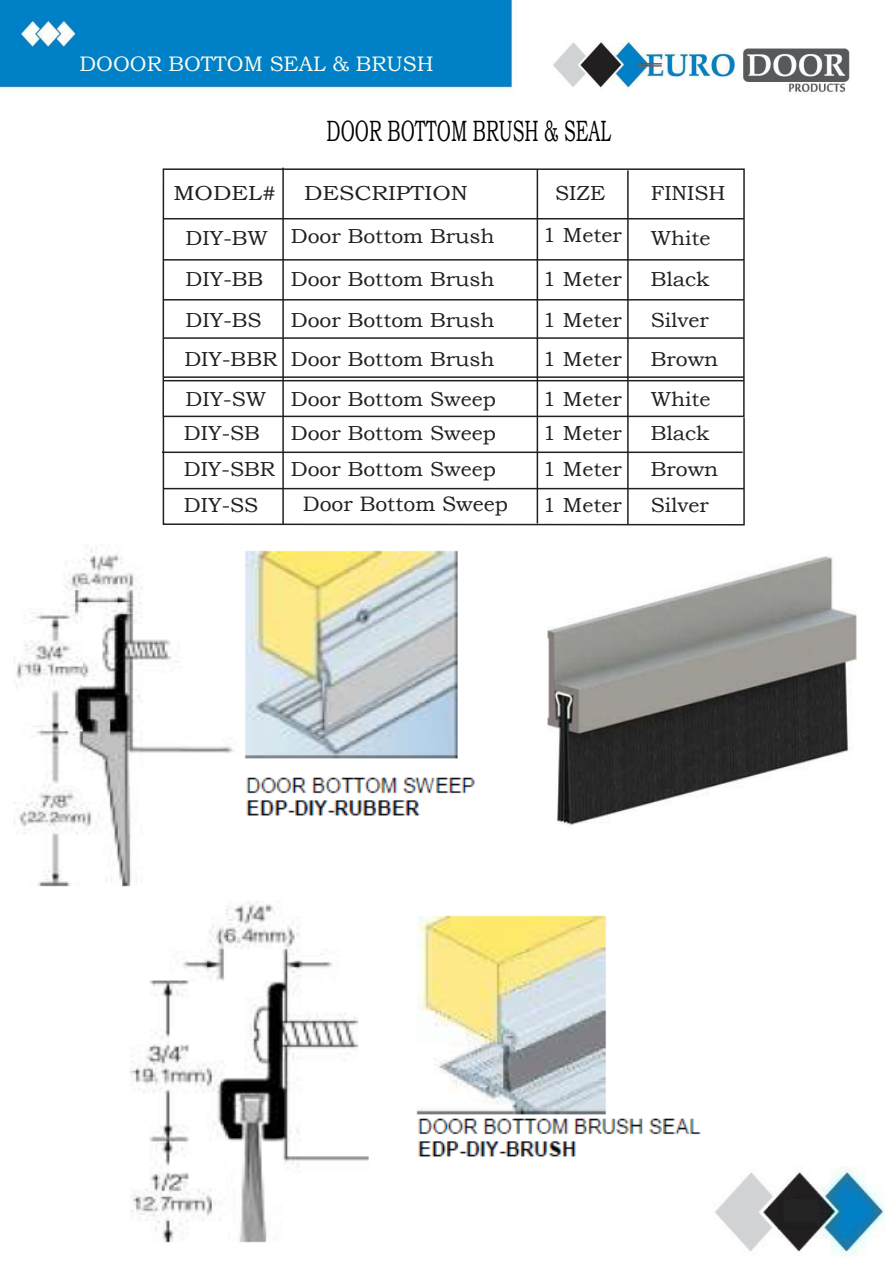
<style>
.page{position:relative;width:893px;height:1263px;background:#fff}
.page>*{position:absolute;margin:0;border:0;box-sizing:border-box;transform-origin:0 0}
.t1{font:29.4px "Bookman Old Style";color:#000;scale:.6 1}
.t2{font:21px "Bookman Old Style";color:#fbfbed}
.t3{font:20.85px "Bookman Old Style";color:#231f20}
.t4{font:20.25px/39.5px "Bookman Old Style";color:#231f20;scale:1.05 1}
.t5{font:20.25px "Bookman Old Style";color:#231f20;scale:1.14 1}
</style>
<div class="page">
<img style="left:0;top:0;width:857px;height:660px">
<div style="left:35px;top:52px;width:450px;height:29px;background:#0080c7"></div>
<div style="left:21px;top:534px;width:833px;height:483px;background:#fff"></div>
<div style="left:35px;top:102px;width:819px;height:460px;background:#fff"></div>
<img style="left:13px;top:521px;width:463px;height:366px">
<img style="left:547px;top:554px;width:309px;height:271px">
<img style="left:130px;top:901px;width:572px;height:342px">
<img style="left:715px;top:1166px;width:170px;height:90px">
<div style="left:162px;top:168px;width:583px;height:249px;border:2px solid #231f20"></div>
<hr style="left:163px;top:337px;width:581px;height:2px;background:#231f20">
<hr style="left:163px;top:299px;width:581px;height:2px;background:#231f20">
<hr style="left:163px;top:259px;width:581px;height:2px;background:#231f20">
<hr style="left:163px;top:218px;width:581px;height:1px;background:#231f20">
<hr style="left:282px;top:168px;width:2px;height:357px;background:#231f20">
<hr style="left:537px;top:169px;width:1px;height:354px;background:#231f20">
<svg style="left:162px;top:415px;width:583px;height:111px"></svg>
<hr style="left:163px;top:488px;width:581px;height:1px;background:#231f20">
<hr style="left:162px;top:451px;width:581px;height:2px;background:#231f20">
<hr style="left:163px;top:380px;width:581px;height:1px;background:#231f20">
<hr style="left:163px;top:376px;width:581px;height:2px;background:#231f20">
<hr style="left:627px;top:170px;width:2px;height:354px;background:#231f20">
<p class="t2" style="left:80px;top:50px;width:356px">DOOOR BOTTOM SEAL &amp; BRUSH</p>
<h1 class="t1" style="left:327px;top:112px;width:476px">DOOR BOTTOM BRUSH &amp; SEAL</h1>
<p class="t5" style="left:173px;top:180px;width:91px">MODEL#</p>
<p class="t5" style="left:304px;top:180px;width:145px">DESCRIPTION</p>
<p class="t4" style="left:555px;top:174px;width:49px">SIZE</p>
<p class="t4" style="left:651px;top:174px;width:73px">FINISH</p>
<p class="t4" style="left:184px;top:218px;width:90px;line-height:40.3px">DIY-BW<br>DIY-BB<br>DIY-BS<br>DIY-BBR</p>
<p class="t4" style="left:291px;top:215px;width:196px;line-height:43px">Door Bottom Brush<br>Door Bottom Brush</p>
<p class="t4" style="left:291px;top:300px;width:197px;text-align:justify">Door Bottom Brush Door Bottom Brush Door Bottom Sweep</p>
<p class="t4" style="left:291px;top:416px;width:197px;line-height:35.7px">Door Bottom Sweep<br>Door Bottom Sweep</p>
<p class="t3" style="left:303px;top:491px;width:207px">Door Bottom Sweep</p>
<p class="t4" style="left:543px;top:214px;width:77px;line-height:43.5px">1 Meter<br>1 Meter</p>
<p class="t4" style="left:543px;top:300px;width:77px;text-align:justify">1 Meter 1 Meter 1 Meter</p>
<p class="t4" style="left:543px;top:416px;width:77px;line-height:35.5px;text-align:justify">1 Meter 1 Meter 1 Meter</p>
<p class="t4" style="left:651px;top:218px;width:59px">White</p>
<p class="t4" style="left:651px;top:259px;width:57px">Black</p>
<p class="t4" style="left:651px;top:300px;width:57px">Silver</p>
<p class="t4" style="left:651px;top:339px;width:66px">Brown</p>
<p class="t4" style="left:651px;top:379px;width:59px">White</p>
<p class="t4" style="left:185px;top:379px;width:78px">DIY-SW</p>
<p class="t4" style="left:651px;top:414px;width:57px">Black</p>
<p class="t4" style="left:184px;top:414px;width:74px">DIY-SB</p>
<p class="t4" style="left:184px;top:451px;width:88px;line-height:35.5px">DIY-SBR<br>DIY-SS</p>
<p class="t4" style="left:651px;top:449px;width:66px">Brown</p>
<p class="t4" style="left:651px;top:485px;width:57px">Silver</p>
</div>
